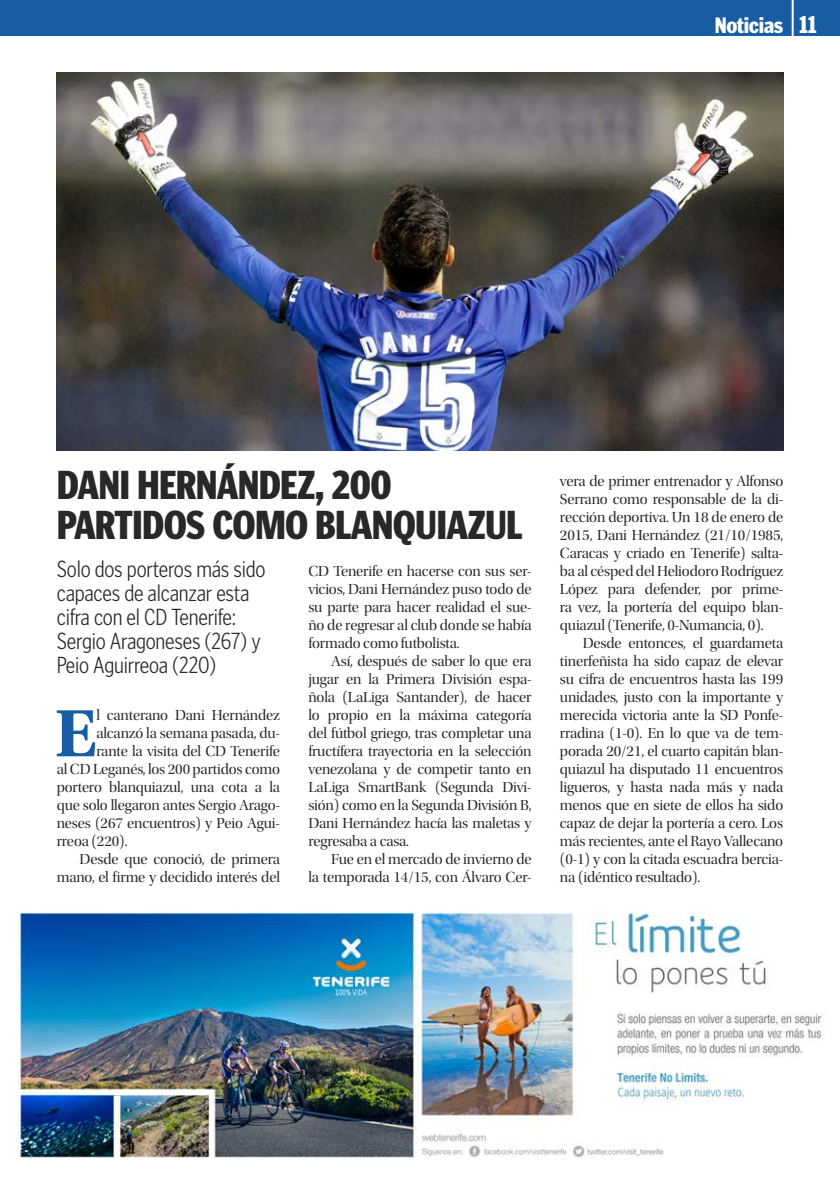
<style>
.page{position:relative;width:840px;height:1191px;background:#fff}
.page>*{position:absolute;margin:0;border:0;box-sizing:border-box;transform-origin:0 0}
.t1{font:700 70.4px "Utopia Std";color:#185ca4}
.t2{font:900 40px/40px "Poynter Gothic Text Cond";letter-spacing:-.02em;color:#282827}
.t3{font:300 24px/24px "Poynter Gothic Text Cond";letter-spacing:-.01em;color:#282827}
.t4{font:900 22px "Poynter Gothic Text Cond";letter-spacing:-.02em;color:#fff}
.t5{font:15.2px/18px "Utopia Std Disp";letter-spacing:-.01em;color:#282827;text-align:justify}
.s1{font-size:24px}
</style>
<div class="page">
<div style="left:0;top:0;width:839px;height:36px;background:#185ca4"></div>
<hr style="left:791px;top:0;width:2px;height:36px;background:#fff">
<img style="left:57px;top:72px;width:725px;height:378px">
<img style="left:17px;top:911px;width:806px;height:247px">
<h3 class="t4" style="left:714px;top:13px;width:103px">Noticias <span class="s1">11</span></h3>
<h2 class="t2" style="left:57px;top:465px;width:467px">DANI HERNÁNDEZ, 200<br>PARTIDOS COMO BLANQUIAZUL</h2>
<h3 class="t3" style="left:57px;top:557px;width:210px">Solo dos porteros más sido capaces de alcanzar esta cifra con el CD Tenerife:<br>Sergio Aragoneses (267) y<br>Peio Aguirreoa (220)</h3>
<h1 class="t1" style="left:55px;top:692px;width:44px">E</h1>
<p class="t5" style="left:96px;top:706px;width:185px">l canterano Dani Hernández</p>
<p class="t5" style="left:308px;top:562px;width:225px">CD Tenerife en hacerse con sus ser&shy;vicios, Dani Hernández puso todo de su parte para hacer realidad el sue&shy;ño de regresar al club donde se había formado como futbolista.</p>
<p class="t5" style="left:308px;top:652px;width:225px;text-indent:23px">Así, después de saber lo que era jugar en la Primera División espa&shy;ñola (LaLiga Santander), de hacer lo propio en la máxima categoría del fútbol griego, tras completar una fructífera trayectoria en la selección venezolana y de competir tanto en LaLiga SmartBank (Segunda Divi&shy;sión) como en la Segunda División B, Dani Hernández hacía las maletas y regresaba a casa.</p>
<p class="t5" style="left:308px;top:850px;width:224px;text-align:right">Fue en el mercado de invierno de<br>la temporada 14/15, con Álvaro Cer-</p>
<p class="t5" style="left:96px;top:724px;width:185px">alcanzó la semana pasada, du-</p>
<p class="t5" style="left:96px;top:742px;width:185px">rante la visita del CD Tenerife</p>
<p class="t5" style="left:57px;top:760px;width:225px">al CD Leganés, los 200 partidos como</p>
<p class="t5" style="left:57px;top:778px;width:224px">portero blanquiazul, una cota a la</p>
<p class="t5" style="left:57px;top:796px;width:224px">que solo llegaron antes Sergio Arago-</p>
<p class="t5" style="left:57px;top:814px;width:224px">neses (267 encuentros) y Peio Agui-</p>
<p class="t5" style="left:57px;top:832px;width:72px">rreoa (220).</p>
<p class="t5" style="left:79px;top:850px;width:202px">Desde que conoció, de primera</p>
<p class="t5" style="left:57px;top:868px;width:224px">mano, el firme y decidido interés del</p>
<p class="t5" style="left:559px;top:472px;width:225px">vera de primer entrenador y Alfonso Serrano como responsable de la di&shy;rección deportiva. Un 18 de enero de 2015, Dani Hernández (21/10/1985, Caracas y criado en Tenerife) salta&shy;ba al césped del Heliodoro Rodríguez López para defender, por prime&shy;ra vez, la portería del equipo blan&shy;quiazul (Tenerife, 0-Numancia, 0).</p>
<p class="t5" style="left:559px;top:634px;width:225px;text-indent:23px">Desde entonces, el guardameta tinerfeñista ha sido capaz de elevar su cifra de encuentros hasta las 199 unidades, justo con la importante y merecida victoria ante la SD Ponfe&shy;rradina (1-0). En lo que va de tem&shy;porada 20/21, el cuarto capitán blan&shy;quiazul ha disputado 11 encuentros ligueros, y hasta nada más y nada menos que en siete de ellos ha sido capaz de dejar la portería a cero. Los más recientes, ante el Rayo Vallecano (0-1) y con la citada escuadra bercia&shy;na (idéntico resultado).</p>
</div>
